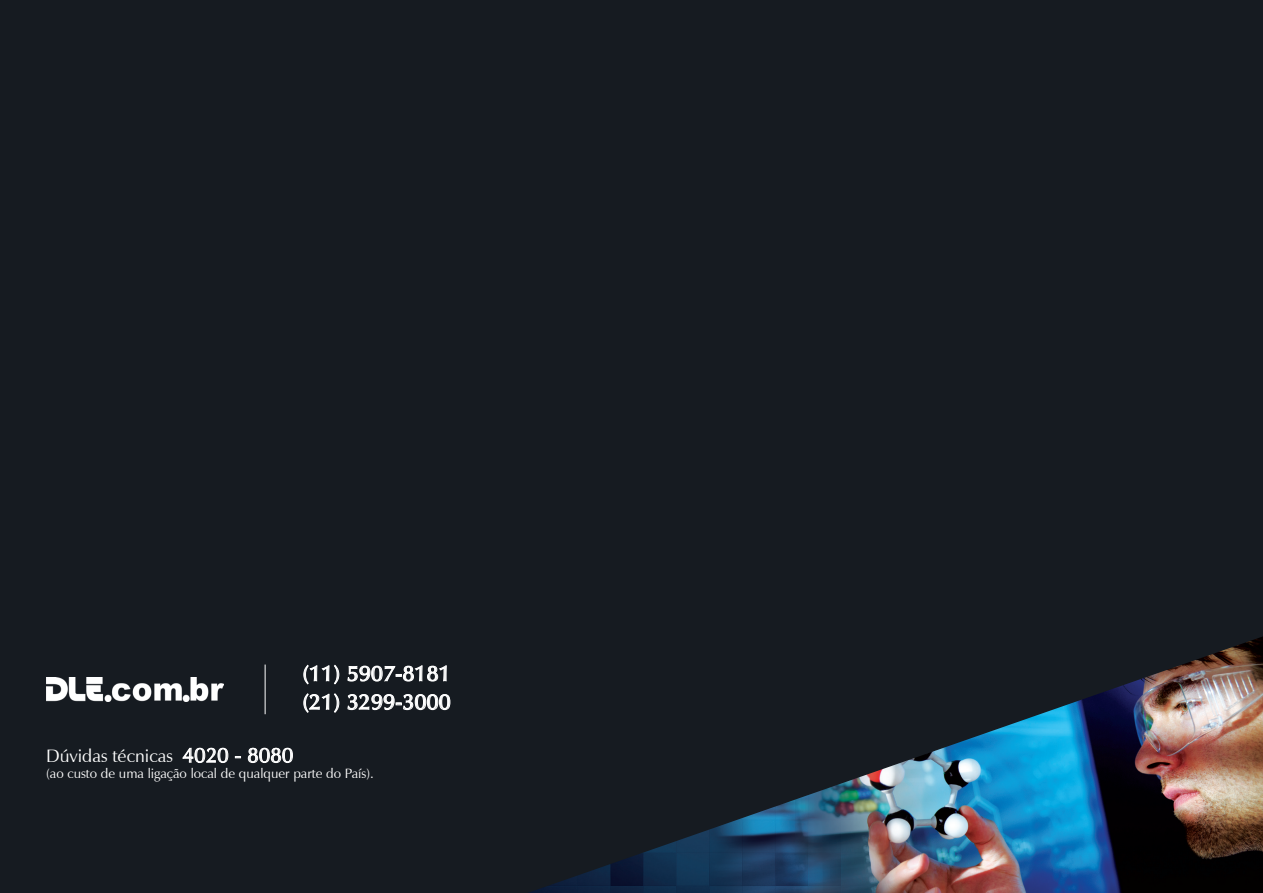
<style>
.page{position:relative;width:1263px;height:893px;background:#161b21}
.page>*{position:absolute;margin:0;border:0;box-sizing:border-box;transform-origin:0 0}
.t1{font:600 22.05px "Zapf Humanist 601 BT";color:#fff}
.t2{font:18px "Zapf Humanist 601 BT";color:#fff}
.t3{font:13.5px "Zapf Humanist 601 BT";color:#fff}
.s1{font-size:21px}
</style>
<div class="page">
<svg style="left:303px;top:664px;width:37px;height:21px"></svg>
<svg style="left:347px;top:665px;width:100px;height:17px"></svg>
<svg style="left:303px;top:693px;width:37px;height:20px"></svg>
<svg style="left:347px;top:694px;width:104px;height:16px"></svg>
<hr style="left:265px;top:664px;width:1px;height:50px;background:#fff">
<img style="left:529px;top:636px;width:734px;height:257px">
<img style="left:46px;top:678px;width:178px;height:23px">
<svg style="left:182px;top:747px;width:47px;height:16px"></svg>
<svg style="left:235px;top:756px;width:6px;height:2px"></svg>
<svg style="left:248px;top:747px;width:45px;height:16px"></svg>
<p class="t1" style="left:302px;top:659px;width:150px">(11) 5907-8181</p>
<p class="t1" style="left:302px;top:688px;width:150px">(21) 3299-3000</p>
<p class="t2" style="left:46px;top:745px;width:249px">Dúvidas técnicas <span class="s1">4020 - 8080</span></p>
<p class="t3" style="left:46px;top:765px;width:329px">(ao custo de uma ligação local de qualquer parte do País).</p>
</div>
